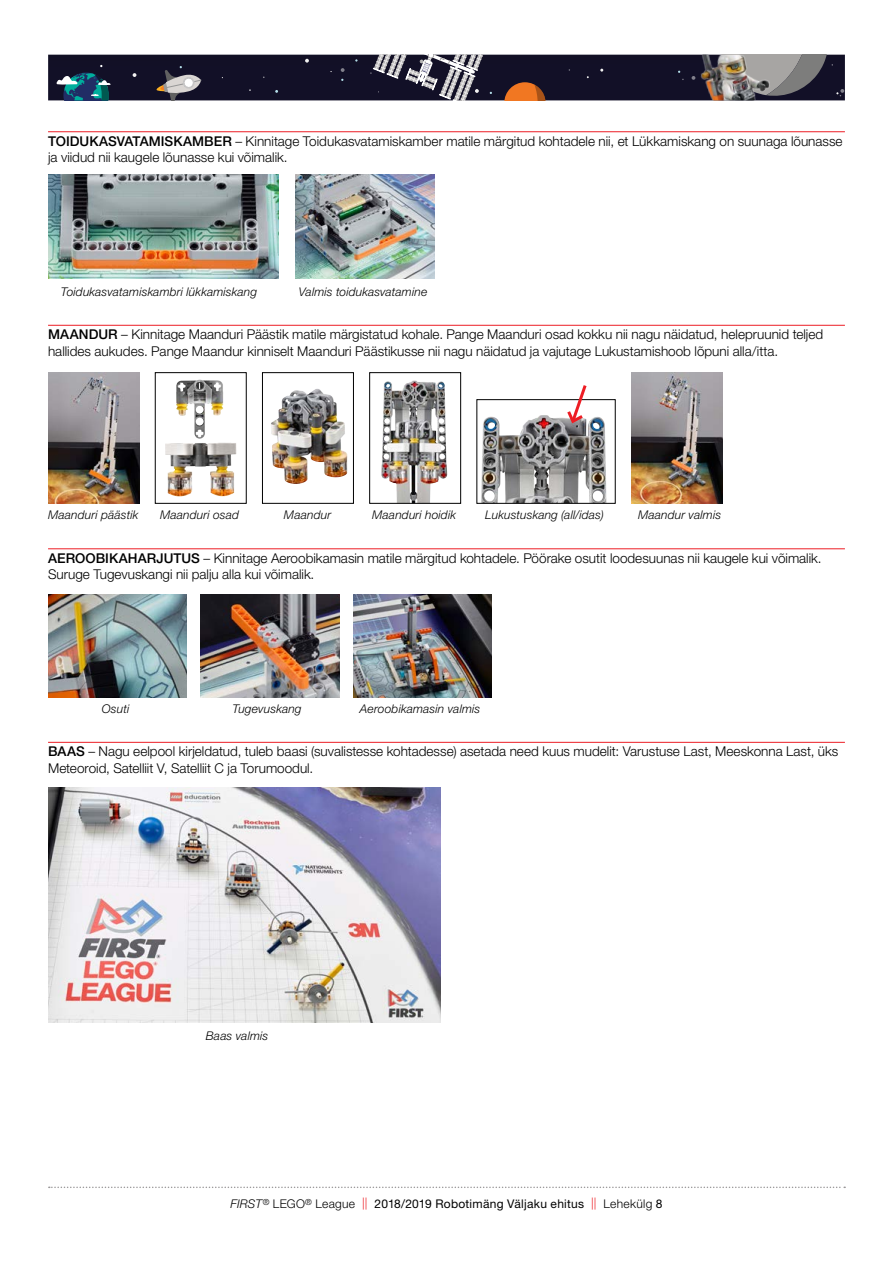
<style>
.page{position:relative;width:893px;height:1263px;background:#fff}
.page>*{position:absolute;margin:0;border:0;box-sizing:border-box;transform-origin:0 0}
.t1{font:300 13.5px/16.5px "Helvetica Neue";color:#000}
.t2{font:italic 300 12px "Helvetica Neue";letter-spacing:.015em;color:#000}
.t3{font:12px "Helvetica Neue";letter-spacing:.02em;color:#000}
.s1{font-weight:500}
.s2{font-weight:300;font-style:italic}
.s3{font-weight:300}
.s4{font-weight:300;color:#ed1d24}
</style>
<div class="page">
<svg style="left:49px;top:1186px;width:796px;height:2px"></svg>
<svg style="left:48px;top:54px;width:797px;height:47px;background:#302e40"></svg>
<img style="left:665px;top:55px;width:132px;height:45px">
<hr style="left:48px;top:131px;width:797px;height:1px;background:#ed1d24">
<hr style="left:48px;top:325px;width:797px;height:1px;background:#ed1d24">
<hr style="left:48px;top:548px;width:797px;height:1px;background:#ed1d24">
<hr style="left:48px;top:742px;width:797px;height:1px;background:#ed1d24">
<img style="left:48px;top:175px;width:230px;height:104px">
<img style="left:48px;top:787px;width:392px;height:235px">
<img style="left:296px;top:175px;width:138px;height:104px">
<img style="left:48px;top:373px;width:91px;height:130px">
<img style="left:176px;top:379px;width:47px;height:60px">
<div style="left:155px;top:372px;width:92px;height:132px;border:1px solid #000"></div>
<img style="left:271px;top:389px;width:77px;height:95px">
<div style="left:262px;top:372px;width:92px;height:132px;border:1px solid #000"></div>
<img style="left:381px;top:380px;width:66px;height:122px">
<div style="left:369px;top:372px;width:92px;height:132px;border:1px solid #000"></div>
<img style="left:631px;top:373px;width:91px;height:130px">
<img style="left:481px;top:415px;width:126px;height:87px">
<div style="left:476px;top:399px;width:140px;height:105px;border:1px solid #000"></div>
<img style="left:48px;top:594px;width:138px;height:104px">
<img style="left:201px;top:594px;width:138px;height:104px">
<img style="left:353px;top:594px;width:139px;height:104px">
<svg style="left:565px;top:385px;width:24px;height:40px"></svg>
<p class="t1" style="left:48px;top:132px;width:796px"><span class="s1">TOIDUKASVATAMISKAMBER</span> – Kinnitage Toidukasvatamiskamber matile märgitud kohtadele nii, et Lükkamiskang on suunaga lõunasse ja viidud nii kaugele lõunasse kui võimalik.</p>
<p class="t2" style="left:61px;top:284px;width:198px">Toidukasvatamiskambri lükkamiskang</p>
<p class="t2" style="left:299px;top:284px;width:130px">Valmis toidukasvatamine</p>
<p class="t1" style="left:48px;top:326px;width:777px"><span class="s1">MAANDUR</span> – Kinnitage Maanduri Päästik matile märgistatud kohale. Pange Maanduri osad kokku nii nagu näidatud, helepruunid teljed hallides aukudes. Pange Maandur kinniselt Maanduri Päästikusse nii nagu näidatud ja vajutage Lukustamishoob lõpuni alla/itta.</p>
<p class="t2" style="left:48px;top:508px;width:92px">Maanduri päästik</p>
<p class="t2" style="left:160px;top:508px;width:80px">Maanduri osad</p>
<p class="t2" style="left:284px;top:508px;width:49px">Maandur</p>
<p class="t2" style="left:372px;top:508px;width:85px">Maanduri hoidik</p>
<p class="t2" style="left:485px;top:508px;width:120px">Lukustuskang (all/idas)</p>
<p class="t2" style="left:638px;top:508px;width:85px">Maandur valmis</p>
<p class="t1" style="left:48px;top:549px;width:775px"><span class="s1">AEROOBIKAHARJUTUS</span> – Kinnitage Aeroobikamasin matile märgitud kohtadele. Pöörake osutit loodesuunas nii kaugele kui võimalik.<br>Suruge Tugevuskangi nii palju alla kui võimalik.</p>
<p class="t2" style="left:102px;top:701px;width:29px">Osuti</p>
<p class="t2" style="left:232px;top:701px;width:71px">Tugevuskang</p>
<p class="t2" style="left:360px;top:701px;width:122px">Aeroobikamasin valmis</p>
<p class="t1" style="left:48px;top:743px;width:792px"><span class="s1">BAAS</span> – Nagu eelpool kirjeldatud, tuleb baasi (suvalistesse kohtadesse) asetada need kuus mudelit: Varustuse Last, Meeskonna Last, üks<br>Meteoroid, Satelliit V, Satelliit C ja Torumoodul.</p>
<p class="t2" style="left:206px;top:1028px;width:64px">Baas valmis</p>
<p class="t3" style="left:230px;top:1197px;width:434px"><span class="s2">FIRST</span><sup>®</sup> <span class="s3">LEGO</span><sup>®</sup> <span class="s3">League</span> <span class="s4">||</span> 2018/2019 Robotimäng Väljaku ehitus <span class="s4">||</span> <span class="s3">Lehekülg</span> 8</p>
</div>
